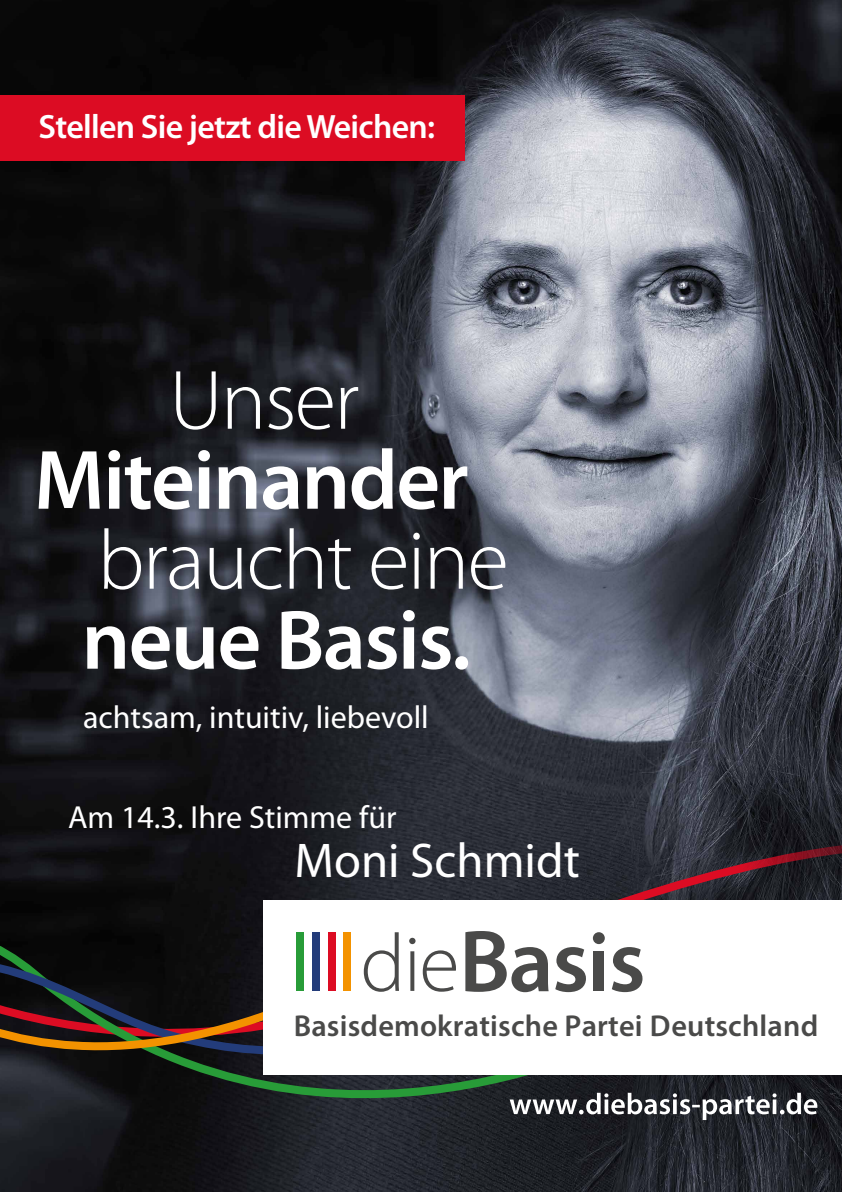
<style>
.page{position:relative;width:842px;height:1192px;background:#fff}
.page>*{position:absolute;margin:0;border:0;box-sizing:border-box;transform-origin:0 0}
.t1{font:600 85px "Myriad Pro";letter-spacing:-.02em;color:#fff}
.t2{font:300 85px "Myriad Pro";letter-spacing:-.02em;color:#fff}
.t3{font:49px "Myriad Pro";color:#fff}
.t4{font:600 33.85px "Myriad Pro";letter-spacing:-.02em;color:#fff}
.t5{font:32px "Myriad Pro";color:#fff}
.t6{font:600 30.3px "Myriad Pro";letter-spacing:.005em;color:#4a4a49}
</style>
<div class="page">
<img style="left:0;top:0;width:842px;height:1192px">
<svg style="left:0;top:840px;width:842px;height:60px;background:#241f26"></svg>
<svg style="left:0;top:1051px;width:529px;height:52px;background:#1c2d23"></svg>
<svg style="left:0;top:896px;width:499px;height:155px;background:#211914"></svg>
<div style="left:264px;top:900px;width:578px;height:175px;background:#fff"></div>
<svg style="left:364px;top:932px;width:35px;height:60px"></svg>
<svg style="left:410px;top:951px;width:4px;height:40px"></svg>
<svg style="left:423px;top:950px;width:33px;height:42px"></svg>
<div style="left:343px;top:932px;width:8px;height:59px;background:#f39200"></div>
<div style="left:328px;top:932px;width:7px;height:59px;background:#dc0c23"></div>
<div style="left:312px;top:932px;width:8px;height:59px;background:#233c7a"></div>
<div style="left:296px;top:932px;width:8px;height:59px;background:#289c38"></div>
<svg style="left:409px;top:938px;width:6px;height:6px"></svg>
<svg style="left:465px;top:931px;width:84px;height:61px"></svg>
<svg style="left:555px;top:947px;width:31px;height:45px"></svg>
<div style="left:593px;top:951px;width:11px;height:40px;background:#4a4a49"></div>
<svg style="left:612px;top:947px;width:30px;height:45px"></svg>
<div style="left:593px;top:932px;width:12px;height:12px;background:#4a4a49;border-radius:50%"></div>
<svg style="left:510px;top:1093px;width:307px;height:27px"></svg>
<div style="left:0;top:95px;width:464px;height:66px;background:#dc0c23"></div>
<p class="t4" style="left:39px;top:108px;width:398px">Stellen Sie jetzt die Weichen:</p>
<h1 class="t2" style="left:169px;top:354px;width:191px">Unser</h1>
<h1 class="t1" style="left:34px;top:433px;width:436px">Miteinander</h1>
<h1 class="t2" style="left:98px;top:514px;width:413px">braucht eine</h1>
<h1 class="t1" style="left:82px;top:593px;width:391px">neue Basis.</h1>
<p class="t5" style="left:83px;top:700px;width:347px">achtsam, intuitiv, liebevoll</p>
<p class="t5" style="left:68px;top:799px;width:330px">Am 14.3. Ihre Stimme für</p>
<h2 class="t3" style="left:294px;top:833px;width:287px">Moni Schmidt</h2>
<p class="t6" style="left:294px;top:1007px;width:526px">Basisdemokratische Partei Deutschland</p>
</div>
